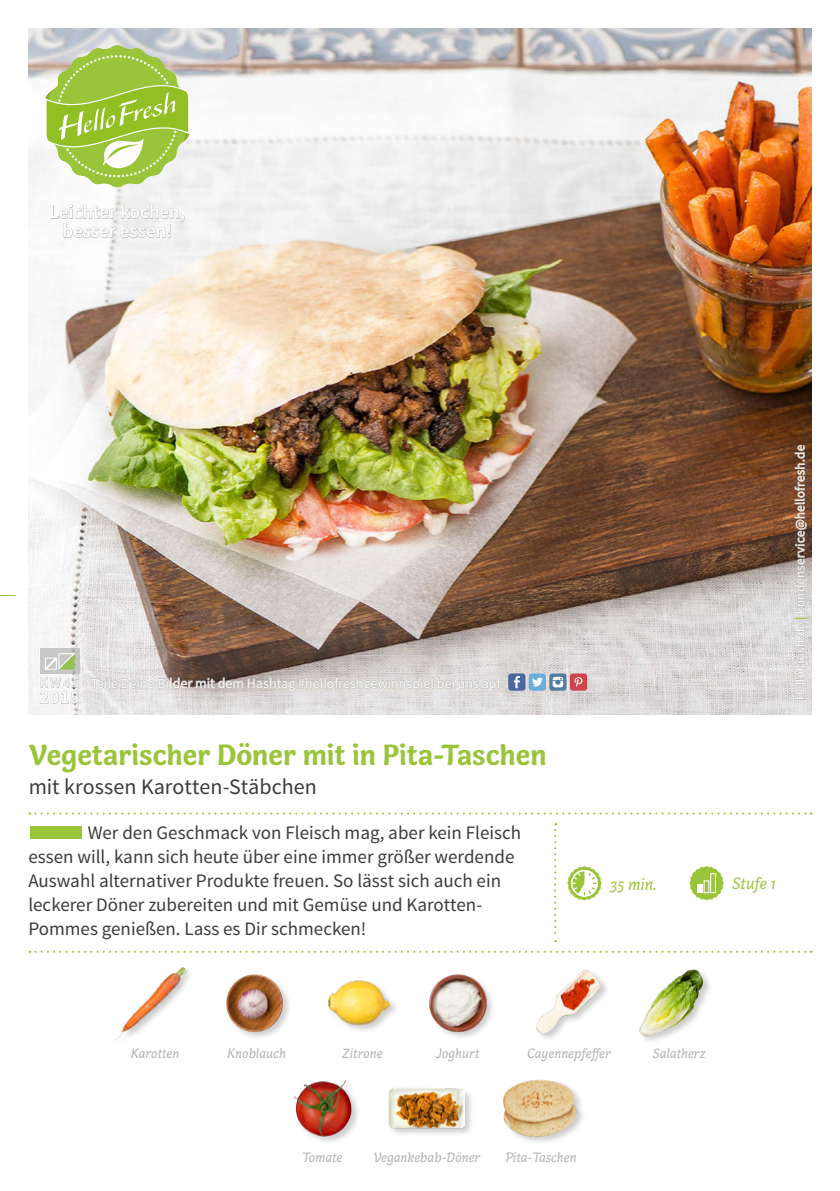
<style>
.page{position:relative;width:840px;height:1191px;background:#fff}
.page>*{position:absolute;margin:0;border:0;box-sizing:border-box;transform-origin:0 0}
.FRONT_Recipe_Title{font:700 30px "Capucine Basic";letter-spacing:-.005em;color:#9ac43a}
.FRONT_Recipe_Subtitl{font:22px "Source Sans Pro";color:#3c3c3b}
.FRONT___BACK_Running{font:19px/24px "Source Sans Pro";color:#3c3c3b}
.t1{font:600 19px/19px "Source Sans Pro";color:#fff;text-align:center}
.t2{font:600 18px "Source Sans Pro";color:#fff}
.FRONT_Icons{font:italic 17px "Capucine Basic";color:#9ac43a}
.FRONT_ingredients{font:italic 14px "Capucine Basic";color:#b3b2b2}
.t3{font:14px "Source Sans Pro";color:#fff}
.t4{font:13px "Source Sans Pro";letter-spacing:.02em;color:#fff}
.s1{font-weight:700;color:#9ac43a}
</style>
<div class="page">
<img style="left:28px;top:28px;width:783px;height:686px">
<svg style="left:29px;top:812px;width:782px;height:2px"></svg>
<svg style="left:554px;top:823px;width:2px;height:119px"></svg>
<svg style="left:29px;top:950px;width:782px;height:2px"></svg>
<svg style="left:50px;top:204px;width:135px;height:48px"></svg>
<svg style="left:90px;top:673px;width:412px;height:24px;background:#cbc6c5"></svg>
<div style="left:508px;top:673px;width:17px;height:17px;background:#4c66a0;border-radius:3px"></div>
<svg style="left:513px;top:676px;width:6px;height:12px"></svg>
<svg style="left:549px;top:673px;width:17px;height:17px"></svg>
<svg style="left:552px;top:677px;width:11px;height:10px"></svg>
<svg style="left:528px;top:673px;width:17px;height:17px"></svg>
<svg style="left:531px;top:677px;width:11px;height:9px"></svg>
<div style="left:569px;top:673px;width:17px;height:17px;background:#d0454a;border-radius:3px"></div>
<svg style="left:574px;top:677px;width:8px;height:10px"></svg>
<svg style="left:0;top:595px;width:15px;height:1px"></svg>
<svg style="left:45px;top:45px;width:144px;height:143px"></svg>
<svg style="left:793px;top:622px;width:12px;height:78px"></svg>
<svg style="left:793px;top:444px;width:13px;height:169px;background:#9c887c"></svg>
<div style="left:30px;top:826px;width:52px;height:12px;background:#9ac43a"></div>
<img style="left:114px;top:967px;width:74px;height:74px">
<img style="left:226px;top:974px;width:63px;height:64px">
<img style="left:429px;top:974px;width:63px;height:64px">
<img style="left:536px;top:969px;width:68px;height:70px">
<img style="left:639px;top:969px;width:70px;height:72px">
<img style="left:293px;top:1080px;width:65px;height:62px">
<div style="left:387px;top:1086px;width:87px;height:51px;background:#000;opacity:.2"></div>
<img style="left:388px;top:1086px;width:76px;height:51px">
<div style="left:500px;top:1078px;width:85px;height:67px;background:#000;opacity:.2"></div>
<img style="left:501px;top:1078px;width:76px;height:67px">
<svg style="left:40px;top:648px;width:39px;height:5px"></svg>
<svg style="left:39px;top:653px;width:41px;height:51px"></svg>
<img style="left:328px;top:980px;width:68px;height:51px">
<svg style="left:567px;top:866px;width:34px;height:34px"></svg>
<svg style="left:689px;top:866px;width:34px;height:34px"></svg>
<div style="left:710px;top:873px;width:5px;height:20px;border:1px solid #fff"></div>
<p class="t1" style="left:50px;top:203px;width:137px">Leichter kochen, besser essen!</p>
<p class="t3" style="left:40px;top:674px;width:41px">KW45</p>
<p class="t2" style="left:40px;top:686px;width:41px">2015</p>
<p class="t3" style="left:91px;top:674px;width:411px">Teile Deine Bilder mit dem Hashtag #hellofreshgewinnspiel bei uns auf</p>
<p class="FRONT_Recipe_Title" style="left:29px;top:731px;width:519px">Vegetarischer Döner mit in Pita-Taschen</p>
<p class="FRONT_Recipe_Subtitl" style="left:29px;top:772px;width:289px">mit krossen Karotten-Stäbchen</p>
<p class="FRONT___BACK_Running" style="left:28px;top:820px;width:494px;text-indent:59px">Wer den Geschmack von Fleisch mag, aber kein Fleisch essen will, kann sich heute über eine immer größer werdende Auswahl alternativer Produkte freuen. So lässt sich auch ein leckerer Döner zubereiten und mit Gemüse und Karotten-Pommes genießen. Lass es Dir schmecken!</p>
<p class="t4" style="left:791px;top:700px;width:257px;rotate:-90deg">HelloFresh.de <span class="s1">|</span> kundenservice@hellofresh.de</p>
<p class="FRONT_Icons" style="left:609px;top:871px;width:49px">35 min.</p>
<p class="FRONT_Icons" style="left:731px;top:871px;width:45px">Stufe 1</p>
<p class="FRONT_ingredients" style="left:131px;top:1042px;width:50px">Karotten</p>
<p class="FRONT_ingredients" style="left:227px;top:1042px;width:60px">Knoblauch</p>
<p class="FRONT_ingredients" style="left:342px;top:1042px;width:42px">Zitrone</p>
<p class="FRONT_ingredients" style="left:435px;top:1042px;width:45px">Joghurt</p>
<p class="FRONT_ingredients" style="left:527px;top:1042px;width:85px">Cayennepfeffer</p>
<p class="FRONT_ingredients" style="left:652px;top:1042px;width:55px">Salatherz</p>
<p class="FRONT_ingredients" style="left:302px;top:1146px;width:42px">Tomate</p>
<p class="FRONT_ingredients" style="left:373px;top:1146px;width:108px">Vegankebab-Döner</p>
<p class="FRONT_ingredients" style="left:505px;top:1146px;width:72px">Pita-Taschen</p>
</div>
